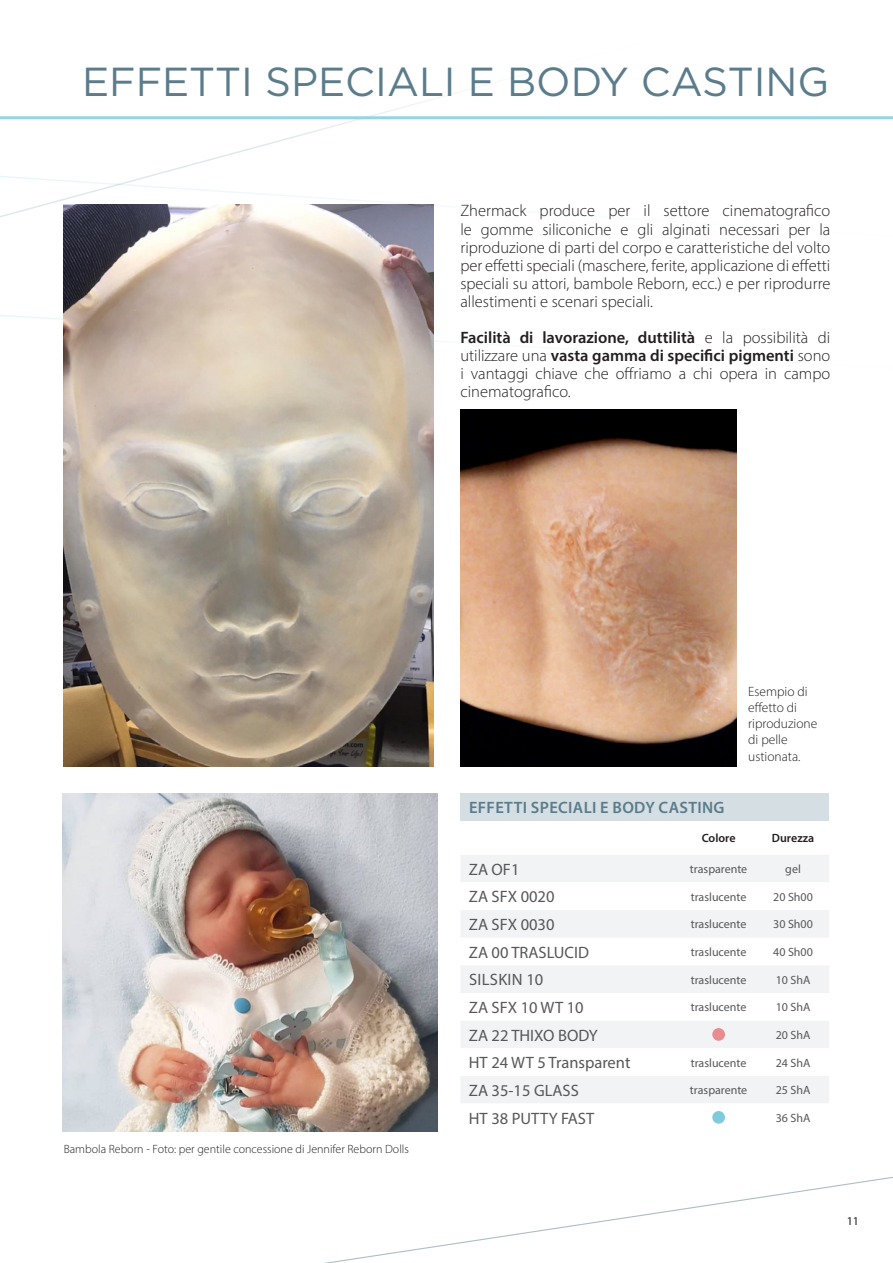
<style>
.page{position:relative;width:893px;height:1263px;background:#fff}
.page>*{position:absolute;margin:0;border:0;box-sizing:border-box;transform-origin:0 0}
.t1{font:40.5px "Gotham";color:#5b7c8b}
.t2{font:300 16.5px/18px "Myriad Pro";color:#231f20;text-align:justify}
.t3{font:16.5px "Myriad Pro";color:#57585a}
.t4{font:600 16.5px "Myriad Pro";letter-spacing:.02em;color:#5b7c8b}
.t5{font:16.5px "Myriad Pro";letter-spacing:.02em;color:#57585a}
.t6{font:300 13.5px/16.2px "Myriad Pro";color:#231f20}
.t7{font:12px "Myriad Pro";color:#57585a}
.t8{font:300 12px "Myriad Pro";color:#231f20}
.t9{font:600 12px "Myriad Pro";color:#231f20}
.t10{font:12px "Myriad Pro";color:#231f20}
.s1{font-weight:600}
</style>
<div class="page">
<svg style="left:324px;top:1176px;width:569px;height:87px"></svg>
<svg style="left:0;top:114px;width:893px;height:125px"></svg>
<img style="left:460px;top:409px;width:277px;height:357px">
<img style="left:64px;top:204px;width:370px;height:562px">
<img style="left:63px;top:793px;width:374px;height:338px">
<div style="left:460px;top:793px;width:369px;height:28px;background:#d5dee3"></div>
<div style="left:461px;top:855px;width:368px;height:27px;background:#f2f3f4"></div>
<svg style="left:461px;top:910px;width:368px;height:211px;fill:#f2f3f4"></svg>
<svg style="left:712px;top:1028px;width:13px;height:13px"></svg>
<div style="left:712px;top:1111px;width:13px;height:13px;background:#7fcbdb;border-radius:50%"></div>
<p class="t1" style="left:82px;top:56px;width:749px">EFFETTI SPECIALI E BODY CASTING</p>
<p class="t2" style="left:460px;top:202px;width:371px">Zhermack produce per il settore cinematografico le gomme siliconiche e gli alginati necessari per la riproduzione di parti del corpo e caratteristiche del volto per effetti speciali (maschere, ferite, applicazione di effetti speciali su attori, bambole Reborn, ecc.) e per riprodurre allestimenti e scenari speciali.</p>
<p class="t2" style="left:460px;top:328px;width:371px"><span class="s1">Facilità di lavorazione, duttilità</span> e la possibilità di utilizzare una <span class="s1">vasta gamma di specifici pigmenti</span> sono i vantaggi chiave che offriamo a chi opera in campo cinematografico.</p>
<p class="t8" style="left:64px;top:1141px;width:347px">Bambola Reborn - Foto: per gentile concessione di Jennifer Reborn Dolls</p>
<p class="t6" style="left:748px;top:683px;width:71px">Esempio di effetto di riproduzione di pelle ustionata.</p>
<p class="t4" style="left:469px;top:797px;width:257px">EFFETTI SPECIALI E BODY CASTING</p>
<p class="t9" style="left:702px;top:830px;width:35px">Colore</p>
<p class="t9" style="left:772px;top:830px;width:44px">Durezza</p>
<p class="t3" style="left:469px;top:859px;width:52px">ZA OF1</p>
<p class="t7" style="left:690px;top:862px;width:59px">trasparente</p>
<p class="t7" style="left:785px;top:862px;width:17px">gel</p>
<p class="t3" style="left:469px;top:887px;width:87px">ZA SFX 0020</p>
<p class="t7" style="left:691px;top:889px;width:57px">traslucente</p>
<p class="t7" style="left:773px;top:889px;width:41px">20 Sh00</p>
<p class="t3" style="left:469px;top:914px;width:87px">ZA SFX 0030</p>
<p class="t7" style="left:691px;top:917px;width:57px">traslucente</p>
<p class="t7" style="left:773px;top:917px;width:41px">30 Sh00</p>
<p class="t3" style="left:469px;top:942px;width:122px">ZA 00 TRASLUCID</p>
<p class="t7" style="left:691px;top:944px;width:57px">traslucente</p>
<p class="t7" style="left:773px;top:944px;width:41px">40 Sh00</p>
<p class="t5" style="left:469px;top:969px;width:76px">SILSKIN 10</p>
<p class="t7" style="left:691px;top:972px;width:57px">traslucente</p>
<p class="t7" style="left:776px;top:972px;width:36px">10 ShA</p>
<p class="t3" style="left:469px;top:997px;width:116px">ZA SFX 10 WT 10</p>
<p class="t7" style="left:691px;top:1000px;width:57px">traslucente</p>
<p class="t7" style="left:776px;top:1000px;width:36px">10 ShA</p>
<p class="t3" style="left:469px;top:1025px;width:130px">ZA 22 THIXO BODY</p>
<p class="t7" style="left:776px;top:1027px;width:36px">20 ShA</p>
<p class="t3" style="left:469px;top:1052px;width:163px">HT 24 WT 5 Transparent</p>
<p class="t7" style="left:691px;top:1055px;width:57px">traslucente</p>
<p class="t7" style="left:776px;top:1055px;width:36px">24 ShA</p>
<p class="t3" style="left:469px;top:1080px;width:111px">ZA 35-15 GLASS</p>
<p class="t7" style="left:690px;top:1083px;width:59px">trasparente</p>
<p class="t7" style="left:776px;top:1083px;width:36px">25 ShA</p>
<p class="t3" style="left:469px;top:1108px;width:127px">HT 38 PUTTY FAST</p>
<p class="t7" style="left:776px;top:1110px;width:36px">36 ShA</p>
<p class="t10" style="left:847px;top:1214px;width:14px">11</p>
</div>
